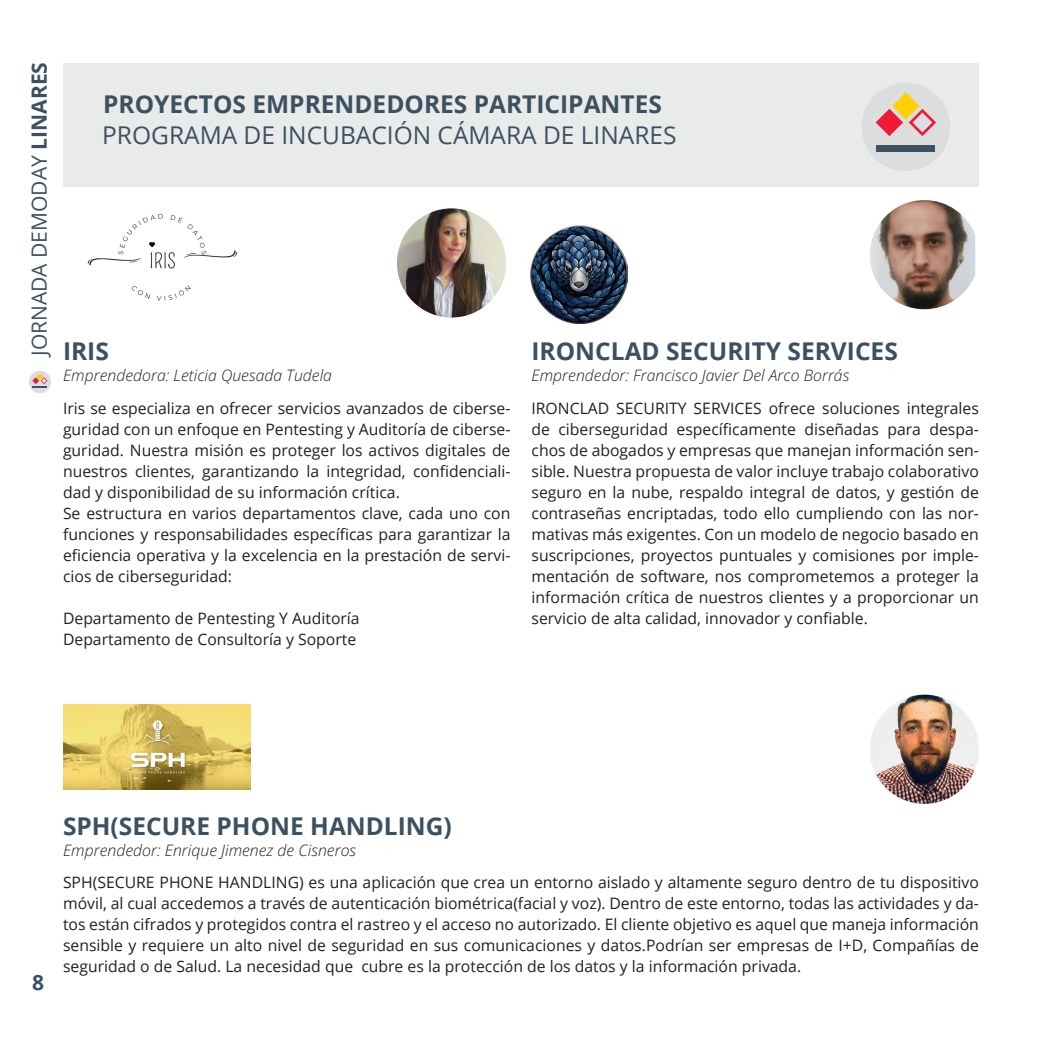
<style>
.page{position:relative;width:1042px;height:1042px;background:#fff}
.page>*{position:absolute;margin:0;border:0;box-sizing:border-box;transform-origin:0 0}
.t1{font:700 24.5px "Open Sans";color:#3b5161}
.t2{font:24.5px "Open Sans";color:#3b5161}
.t3{font:21px "Open Sans";color:#3b5161}
.t4{font:700 21px "Open Sans";color:#3b5161}
.t5{font:15.75px/21px "Open Sans";color:#231f20;text-align:justify}
.t6{font:italic 15.75px "Open Sans";color:#231f20}
.s1{font-weight:700}
</style>
<div class="page">
<div style="left:29px;top:371px;width:22px;height:22px;background:#dbddde;border-radius:50%"></div>
<svg style="left:32px;top:373px;width:16px;height:15px"></svg>
<div style="left:63px;top:63px;width:916px;height:123px;background:#e9eaea"></div>
<div style="left:861px;top:83px;width:89px;height:88px;background:#dbddde;border-radius:50%"></div>
<svg style="left:875px;top:92px;width:61px;height:44px"></svg>
<div style="left:876px;top:145px;width:59px;height:7px;background:#3b5262"></div>
<img style="left:397px;top:208px;width:109px;height:109px;border-radius:55px">
<img style="left:870px;top:200px;width:105px;height:109px">
<img style="left:87px;top:214px;width:151px;height:87px">
<img style="left:531px;top:225px;width:96px;height:98px">
<img style="left:870px;top:694px;width:109px;height:110px;border-radius:55px">
<img style="left:63px;top:704px;width:188px;height:86px">
<h2 class="t3" style="left:25px;top:356px;width:295px;rotate:-90deg">JORNADA DEMODAY <span class="s1">LINARES</span></h2>
<p class="t1" style="left:103px;top:87px;width:560px">PROYECTOS EMPRENDEDORES PARTICIPANTES</p>
<p class="t2" style="left:102px;top:118px;width:576px">PROGRAMA DE INCUBACIÓN CÁMARA DE LINARES</p>
<p class="t1" style="left:63px;top:334px;width:47px">IRIS</p>
<p class="t6" style="left:63px;top:364px;width:270px">Emprendedora: Leticia Quesada Tudela</p>
<p class="t5" style="left:63px;top:397px;width:449px">Iris se especializa en ofrecer servicios avanzados de ciberse&shy;guridad con un enfoque en Pentesting y Auditoría de ciberse&shy;guridad. Nuestra misión es proteger los activos digitales de nuestros clientes, garantizando la integridad, confidenciali&shy;dad y disponibilidad de su información crítica.</p>
<p class="t5" style="left:63px;top:502px;width:449px">Se estructura en varios departamentos clave, cada uno con funciones y responsabilidades específicas para garantizar la eficiencia operativa y la excelencia en la prestación de servi&shy;cios de ciberseguridad:</p>
<p class="t5" style="left:63px;top:607px;width:298px">Departamento de Pentesting Y Auditoría</p>
<p class="t5" style="left:63px;top:628px;width:295px">Departamento de Consultoría y Soporte</p>
<p class="t1" style="left:531px;top:334px;width:368px">IRONCLAD SECURITY SERVICES</p>
<p class="t6" style="left:531px;top:364px;width:319px">Emprendedor: Francisco Javier Del Arco Borrás</p>
<p class="t5" style="left:531px;top:397px;width:449px">IRONCLAD SECURITY SERVICES ofrece soluciones integrales de ciberseguridad específicamente diseñadas para despa&shy;chos de abogados y empresas que manejan información sen&shy;sible. Nuestra propuesta de valor incluye trabajo colaborativo seguro en la nube, respaldo integral de datos, y gestión de contraseñas encriptadas, todo ello cumpliendo con las nor&shy;mativas más exigentes. Con un modelo de negocio basado en suscripciones, proyectos puntuales y comisiones por imple&shy;mentación de software, nos comprometemos a proteger la información crítica de nuestros clientes y a proporcionar un servicio de alta calidad, innovador y confiable.</p>
<h2 class="t4" style="left:32px;top:967px;width:13px">8</h2>
<p class="t1" style="left:63px;top:809px;width:390px">SPH(SECURE PHONE HANDLING)</p>
<p class="t6" style="left:63px;top:839px;width:295px">Emprendedor: Enrique Jimenez de Cisneros</p>
<p class="t5" style="left:63px;top:871px;width:917px">SPH(SECURE PHONE HANDLING) es una aplicación que crea un entorno aislado y altamente seguro dentro de tu dispositivo móvil, al cual accedemos a través de autenticación biométrica(facial y voz). Dentro de este entorno, todas las actividades y da&shy;tos están cifrados y protegidos contra el rastreo y el acceso no autorizado. El cliente objetivo es aquel que maneja información sensible y requiere un alto nivel de seguridad en sus comunicaciones y datos.Podrían ser empresas de I+D, Compañías de seguridad o de Salud. La necesidad que cubre es la protección de los datos y la información privada.</p>
</div>
